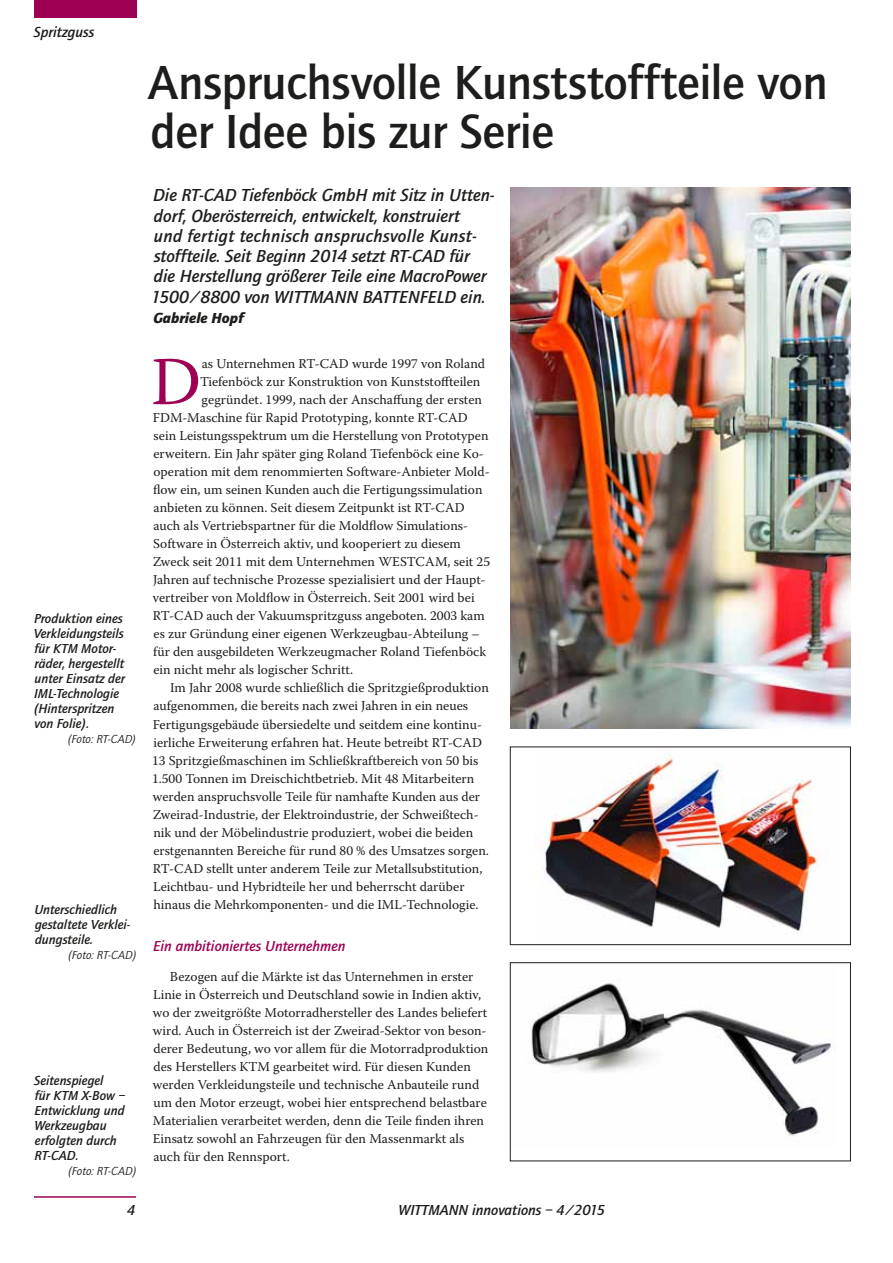
<style>
.page{position:relative;width:893px;height:1263px;background:#fff}
.page>*{position:absolute;margin:0;border:0;box-sizing:border-box;transform-origin:0 0}
.t1{font:68.25px "Warnock Pro";color:#9e0054}
.t2{font:500 49.5px/49.5px "Quay Sans";letter-spacing:-.01em;color:#1d1d1b}
.t3{font:italic 500 18px/20.2px "Quay Sans";color:#1d1d1b}
.t4{font:italic 500 15px "Quay Sans";color:#1d1d1b}
.t5{font:italic 500 15px "Quay Sans";color:#9e0054}
.t6{font:italic 900 15px "Quay Sans";color:#1d1d1b}
.t7{font:13.5px/18px "Warnock Pro";color:#1d1d1b}
.t8{font:italic 500 13.5px/15px "Quay Sans";color:#1d1d1b}
.t9{font:italic 12px "Quay Sans";letter-spacing:-.005em;color:#1d1d1b}
</style>
<div class="page">
<div style="left:34px;top:0;width:102px;height:18px;background:#9e0054"></div>
<hr style="left:34px;top:1196px;width:102px;height:2px;background:#9e0054">
<img style="left:510px;top:188px;width:340px;height:540px">
<img style="left:543px;top:754px;width:278px;height:178px">
<div style="left:510px;top:746px;width:341px;height:199px;border:1px solid #1d1d1b"></div>
<img style="left:531px;top:982px;width:302px;height:154px">
<div style="left:510px;top:962px;width:341px;height:199px;border:1px solid #1d1d1b"></div>
<p class="t4" style="left:34px;top:24px;width:62px">Spritzguss</p>
<h2 class="t2" style="left:148px;top:58px;width:681px">Anspruchsvolle Kunststoffteile von der Idee bis zur Serie</h2>
<p class="t8" style="left:33px;top:611px;width:93px">Produktion eines<br>Verkleidungsteils für KTM Motor&shy;räder, hergestellt unter Einsatz der<br>IML-Technologie (Hinterspritzen von Folie).</p>
<p class="t9" style="left:68px;top:732px;width:70px">(Foto: RT-CAD)</p>
<p class="t8" style="left:34px;top:902px;width:98px">Unterschiedlich gestaltete Verklei&shy;dungsteile.</p>
<p class="t9" style="left:68px;top:949px;width:70px">(Foto: RT-CAD)</p>
<p class="t8" style="left:34px;top:1073px;width:92px">Seitenspiegel<br>für KTM X-Bow –<br>Entwicklung und<br>Werkzeugbau erfolgten durch<br>RT-CAD.</p>
<p class="t9" style="left:68px;top:1165px;width:70px">(Foto: RT-CAD)</p>
<p class="t3" style="left:151px;top:185px;width:345px">Die RT-CAD Tiefenböck GmbH mit Sitz in Utten&shy;dorf, Oberösterreich, entwickelt, konstruiert<br>und fertigt technisch anspruchsvolle Kunst&shy;stoffteile. Seit Beginn 2014 setzt RT-CAD für<br>die Herstellung größerer Teile eine MacroPower 1500/8800 von WITTMANN BATTENFELD ein.</p>
<p class="t6" style="left:153px;top:309px;width:92px">Gabriele Hopf</p>
<h1 class="t1" style="left:151px;top:341px;width:52px">D</h1>
<p class="t7" style="left:202px;top:354px;width:285px">as Unternehmen RT-CAD wurde 1997 von Roland</p>
<p class="t7" style="left:200px;top:372px;width:282px">Tiefenböck zur Konstruktion von Kunststoffteilen</p>
<p class="t7" style="left:202px;top:390px;width:282px">gegründet. 1999, nach der Anschaffung der ersten</p>
<p class="t7" style="left:153px;top:408px;width:316px">FDM-Maschine für Rapid Prototyping, konnte RT-CAD</p>
<p class="t7" style="left:154px;top:426px;width:336px">sein Leistungsspektrum um die Herstellung von Prototypen</p>
<p class="t7" style="left:153px;top:444px;width:332px">erweitern. Ein Jahr später ging Roland Tiefenböck eine Ko-</p>
<p class="t7" style="left:153px;top:462px;width:338px">operation mit dem renommierten Software-Anbieter Mold-</p>
<p class="t7" style="left:153px;top:480px;width:331px">flow ein, um seinen Kunden auch die Fertigungssimulation</p>
<p class="t7" style="left:154px;top:498px;width:313px">anbieten zu können. Seit diesem Zeitpunkt ist RT-CAD</p>
<p class="t7" style="left:154px;top:517px;width:316px">auch als Vertriebspartner für die Moldflow Simulations-</p>
<p class="t7" style="left:153px;top:535px;width:309px">Software in Österreich aktiv, und kooperiert zu diesem</p>
<p class="t7" style="left:153px;top:553px;width:339px">Zweck seit 2011 mit dem Unternehmen WESTCAM, seit 25</p>
<p class="t7" style="left:153px;top:571px;width:334px">Jahren auf technische Prozesse spezialisiert und der Haupt-</p>
<p class="t7" style="left:153px;top:589px;width:323px">vertreiber von Moldflow in Österreich. Seit 2001 wird bei</p>
<p class="t7" style="left:153px;top:607px;width:333px">RT-CAD auch der Vakuumspritzguss angeboten. 2003 kam</p>
<p class="t7" style="left:153px;top:625px;width:328px">es zur Gründung einer eigenen Werkzeugbau-Abteilung –</p>
<p class="t7" style="left:153px;top:643px;width:334px">für den ausgebildeten Werkzeugmacher Roland Tiefenböck</p>
<p class="t7" style="left:153px;top:661px;width:201px">ein nicht mehr als logischer Schritt.</p>
<p class="t7" style="left:170px;top:679px;width:320px">Im Jahr 2008 wurde schließlich die Spritzgießproduktion</p>
<p class="t7" style="left:154px;top:697px;width:316px">aufgenommen, die bereits nach zwei Jahren in ein neues</p>
<p class="t7" style="left:153px;top:715px;width:331px">Fertigungsgebäude übersiedelte und seitdem eine kontinu-</p>
<p class="t7" style="left:153px;top:733px;width:330px">ierliche Erweiterung erfahren hat. Heute betreibt RT-CAD</p>
<p class="t7" style="left:152px;top:751px;width:328px">13 Spritzgießmaschinen im Schließkraftbereich von 50 bis</p>
<p class="t7" style="left:152px;top:769px;width:324px">1.500 Tonnen im Dreischichtbetrieb. Mit 48 Mitarbeitern</p>
<p class="t7" style="left:153px;top:787px;width:329px">werden anspruchsvolle Teile für namhafte Kunden aus der</p>
<p class="t7" style="left:153px;top:805px;width:327px">Zweirad-Industrie, der Elektroindustrie, der Schweißtech-</p>
<p class="t7" style="left:153px;top:823px;width:321px">nik und der Möbelindustrie produziert, wobei die beiden</p>
<p class="t7" style="left:153px;top:841px;width:337px">erstgenannten Bereiche für rund 80 % des Umsatzes sorgen.</p>
<p class="t7" style="left:153px;top:859px;width:331px">RT-CAD stellt unter anderem Teile zur Metallsubstitution,</p>
<p class="t7" style="left:153px;top:877px;width:313px">Leichtbau- und Hybridteile her und beherrscht darüber</p>
<p class="t7" style="left:153px;top:895px;width:327px">hinaus die Mehrkomponenten- und die IML-Technologie.</p>
<p class="t5" style="left:153px;top:937px;width:194px">Ein ambitioniertes Unternehmen</p>
<p class="t7" style="left:153px;top:967px;width:337px;text-indent:17px">Bezogen auf die Märkte ist das Unternehmen in erster Linie in Österreich und Deutschland sowie in Indien aktiv, wo der zweitgrößte Motorradhersteller des Landes beliefert wird. Auch in Österreich ist der Zweirad-Sektor von beson&shy;derer Bedeutung, wo vor allem für die Motorradproduktion des Herstellers KTM gearbeitet wird. Für diesen Kunden werden Verkleidungsteile und technische Anbauteile rund um den Motor erzeugt, wobei hier entsprechend belastbare Materialien verarbeitet werden, denn die Teile finden ihren Einsatz sowohl an Fahrzeugen für den Massenmarkt als auch für den Rennsport.</p>
<p class="t4" style="left:127px;top:1201px;width:10px">4</p>
<p class="t4" style="left:398px;top:1201px;width:208px">WITTMANN innovations – 4/2015</p>
</div>
